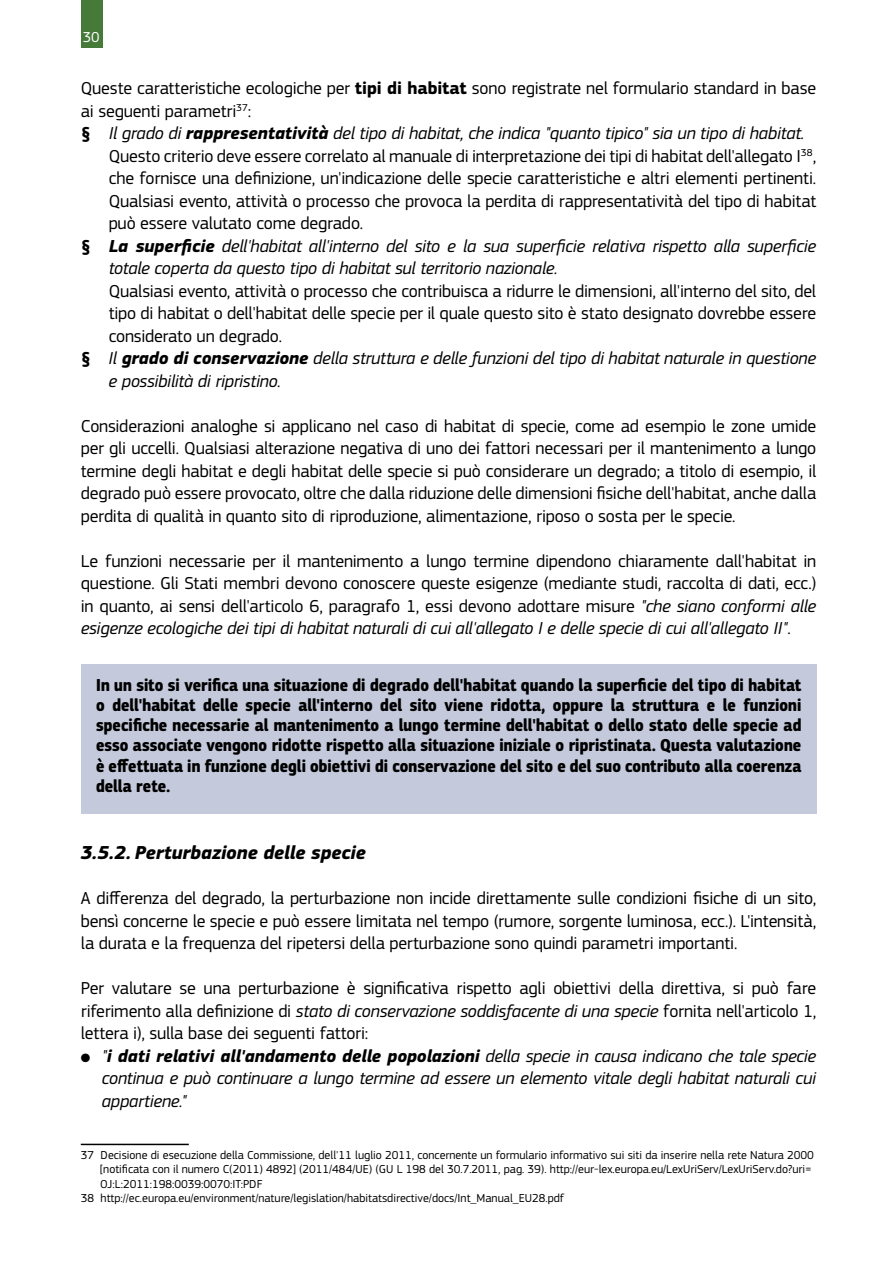
<style>
.page{position:relative;width:893px;height:1263px;background:#fff}
.page>*{position:absolute;margin:0;border:0;box-sizing:border-box;transform-origin:0 0}
.t1{font:italic 700 19.5px "EC Square Sans Pro";letter-spacing:-.005em;color:#000}
.t2{font:18px/22.5px "EC Square Sans Pro";letter-spacing:-.01em;color:#000;text-align:justify}
.t3{font:italic 18px/22.5px "EC Square Sans Pro";letter-spacing:-.01em;color:#000;text-align:justify}
.t4{font:700 18px/20.2px "EC Square Sans Cond Pro";letter-spacing:.005em;color:#000;text-align:justify}
.t5{font:15px "EC Square Sans Pro";color:#fff}
.t6{font:12px "EC Square Sans Pro";color:#000}
.s1{font-weight:700}
.s2{font-weight:700;font-style:normal}
.s3{font-style:normal}
.s4{font-style:italic}
</style>
<div class="page">
<div style="left:81px;top:0;width:21px;height:48px;background:#457a39"></div>
<hr style="left:81px;top:1144px;width:108px;height:1px;background:#000">
<div style="left:81px;top:664px;width:735px;height:150px;background:#c4cadc"></div>
<p class="t5" style="left:83px;top:28px;width:18px">30</p>
<p class="t2" style="left:81px;top:77px;width:737px">Queste caratteristiche ecologiche per <span class="s1">tipi di habitat</span> sono registrate nel formulario standard in base</p>
<p class="t2" style="left:81px;top:100px;width:172px">ai seguenti parametri<sup>37</sup>:</p>
<p class="t3" style="left:82px;top:122px;width:724px"><span class="s2">§</span> Il grado di <span class="s1">rappresentatività</span> del tipo di habitat, che indica "quanto tipico" sia un tipo di habitat.</p>
<p class="t2" style="left:109px;top:145px;width:709px">Questo criterio deve essere correlato al manuale di interpretazione dei tipi di habitat dell'allegato I<sup>38</sup>,</p>
<p class="t2" style="left:109px;top:167px;width:709px">che fornisce una definizione, un'indicazione delle specie caratteristiche e altri elementi pertinenti.</p>
<p class="t2" style="left:109px;top:190px;width:709px">Qualsiasi evento, attività o processo che provoca la perdita di rappresentatività del tipo di habitat</p>
<p class="t2" style="left:109px;top:212px;width:256px">può essere valutato come degrado.</p>
<p class="t3" style="left:82px;top:235px;width:736px"><span class="s2">§</span> <span class="s1">La superficie</span> dell'habitat all'interno del sito e la sua superficie relativa rispetto alla superficie</p>
<p class="t3" style="left:109px;top:257px;width:450px">totale coperta da questo tipo di habitat sul territorio nazionale.</p>
<p class="t2" style="left:109px;top:280px;width:709px">Qualsiasi evento, attività o processo che contribuisca a ridurre le dimensioni, all'interno del sito, del</p>
<p class="t2" style="left:109px;top:302px;width:709px">tipo di habitat o dell'habitat delle specie per il quale questo sito è stato designato dovrebbe essere</p>
<p class="t2" style="left:109px;top:325px;width:175px">considerato un degrado.</p>
<p class="t3" style="left:82px;top:347px;width:736px"><span class="s2">§</span> Il <span class="s1">grado di conservazione</span> della struttura e delle funzioni del tipo di habitat naturale in questione</p>
<p class="t3" style="left:109px;top:370px;width:173px">e possibilità di ripristino<span class="s3">.</span></p>
<p class="t2" style="left:81px;top:415px;width:737px">Considerazioni analoghe si applicano nel caso di habitat di specie, come ad esempio le zone umide per gli uccelli. Qualsiasi alterazione negativa di uno dei fattori necessari per il mantenimento a lungo termine degli habitat e degli habitat delle specie si può considerare un degrado; a titolo di esempio, il degrado può essere provocato, oltre che dalla riduzione delle dimensioni fisiche dell'habitat, anche dalla perdita di qualità in quanto sito di riproduzione, alimentazione, riposo o sosta per le specie.</p>
<p class="t2" style="left:81px;top:550px;width:737px">Le funzioni necessarie per il mantenimento a lungo termine dipendono chiaramente dall'habitat in questione. Gli Stati membri devono conoscere queste esigenze (mediante studi, raccolta di dati, ecc.) in quanto, ai sensi dell'articolo 6, paragrafo 1, essi devono adottare misure <span class="s4">"che siano conformi alle esigenze ecologiche dei tipi di habitat naturali di cui all'allegato I e delle specie di cui all'allegato II"</span>.</p>
<p class="t4" style="left:96px;top:675px;width:707px">In un sito si verifica una situazione di degrado dell'habitat quando la superficie del tipo di habitat o dell'habitat delle specie all'interno del sito viene ridotta, oppure la struttura e le funzioni specifiche necessarie al mantenimento a lungo termine dell'habitat o dello stato delle specie ad esso associate vengono ridotte rispetto alla situazione iniziale o ripristinata. Questa valutazione è effettuata in funzione degli obiettivi di conservazione del sito e del suo contributo alla coerenza della rete.</p>
<p class="t1" style="left:81px;top:841px;width:287px">3.5.2. Perturbazione delle specie</p>
<p class="t2" style="left:81px;top:887px;width:737px">A differenza del degrado, la perturbazione non incide direttamente sulle condizioni fisiche di un sito, bensì concerne le specie e può essere limitata nel tempo (rumore, sorgente luminosa, ecc.). L'intensità, la durata e la frequenza del ripetersi della perturbazione sono quindi parametri importanti.</p>
<p class="t2" style="left:81px;top:977px;width:737px">Per valutare se una perturbazione è significativa rispetto agli obiettivi della direttiva, si può fare riferimento alla definizione di <span class="s4">stato di conservazione soddisfacente di una specie</span> fornita nell'articolo 1, lettera i), sulla base dei seguenti fattori:</p>
<p class="t3" style="left:102px;top:1045px;width:716px;text-indent:-21px">● "<span class="s1">i dati relativi all'andamento delle popolazioni</span> della specie in causa indicano che tale specie continua e può continuare a lungo termine ad essere un elemento vitale degli habitat naturali cui appartiene."</p>
<p class="t6" style="left:81px;top:1148px;width:735px">37 Decisione di esecuzione della Commissione, dell'11 luglio 2011, concernente un formulario informativo sui siti da inserire nella rete Natura 2000</p>
<p class="t6" style="left:100px;top:1162px;width:713px">[notificata con il numero C(2011) 4892] (2011/484/UE) (GU L 198 del 30.7.2011, pag. 39). http://eur-lex.europa.eu/LexUriServ/LexUriServ.do?uri=</p>
<p class="t6" style="left:100px;top:1177px;width:164px">OJ:L:2011:198:0039:0070:IT:PDF</p>
<p class="t6" style="left:81px;top:1191px;width:485px">38 http://ec.europa.eu/environment/nature/legislation/habitatsdirective/docs/Int_Manual_EU28.pdf</p>
</div>
